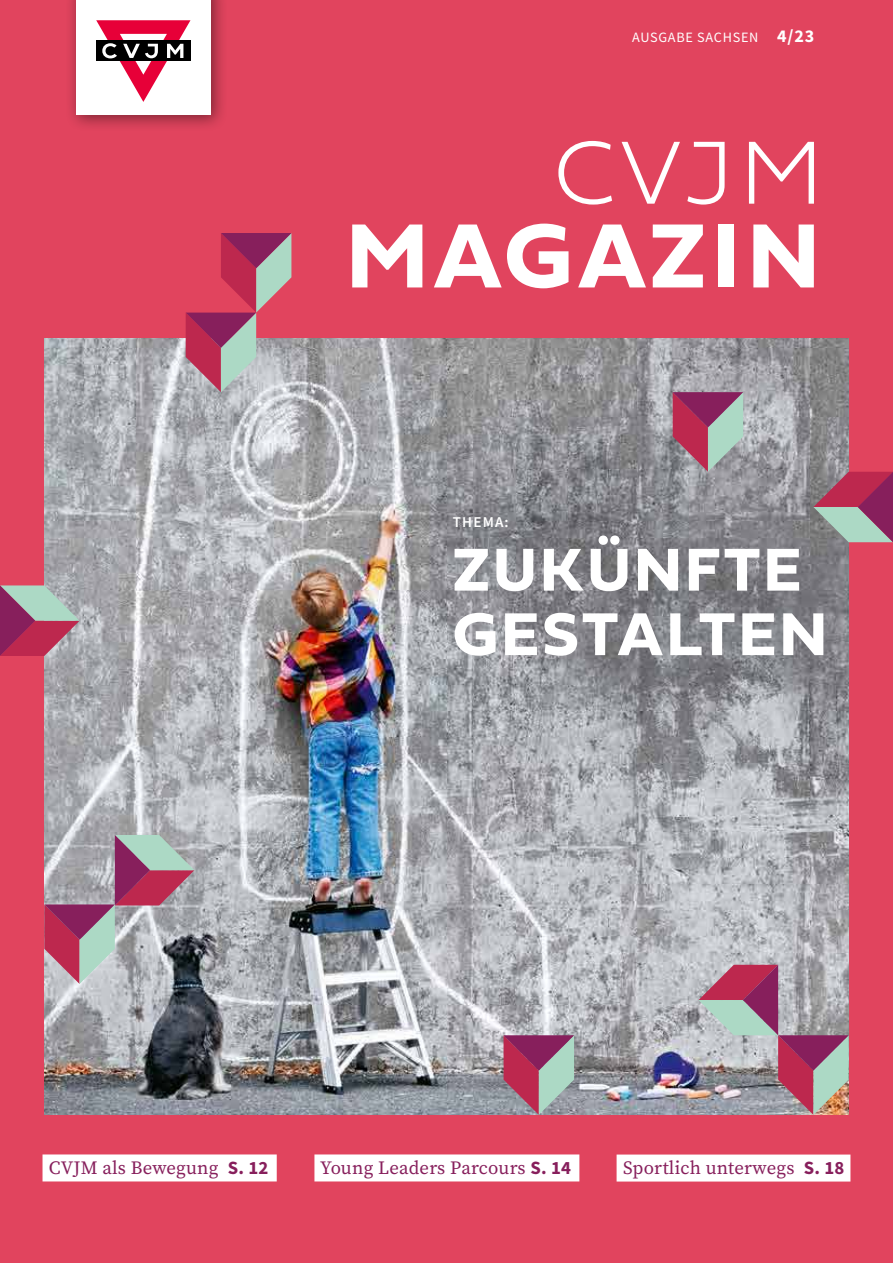
<style>
.page{position:relative;width:893px;height:1263px;background:#e1445e}
.page>*{position:absolute;margin:0;border:0;box-sizing:border-box;transform-origin:0 0}
.t1{font:94.95px "Fieldwork Geo Bold";letter-spacing:.06em;color:#fff}
.t2{font:100 93.3px "Fieldwork Geo";color:#fff}
.t3{font:63px/64.5px "Fieldwork Geo Bold";letter-spacing:.06em;color:#fff}
.t4{font:18.75px "Source Serif Pro";letter-spacing:.01em;color:#871f5c}
.t5{font:600 15px "Source Sans Pro";letter-spacing:.08em;color:#fff}
.t6{font:14.25px "Source Sans Pro";letter-spacing:.05em;color:#fff}
.s1{font-weight:700;font-size:18px}
.s2{font-family:"Source Sans Pro";font-weight:700}
</style>
<div class="page">
<div style="left:65px;top:0;width:163px;height:132px;background:#000;opacity:.45"></div>
<div style="left:76px;top:0;width:135px;height:115px;background:#fff"></div>
<svg style="left:96px;top:20px;width:94px;height:82px"></svg>
<img style="left:44px;top:338px;width:805px;height:777px">
<svg style="left:186px;top:233px;width:105px;height:159px"></svg>
<svg style="left:673px;top:392px;width:70px;height:80px;background:#a36f83"></svg>
<svg style="left:699px;top:965px;width:150px;height:150px;background:#a98f9a"></svg>
<svg style="left:44px;top:835px;width:150px;height:149px;background:#a78f9b"></svg>
<svg style="left:504px;top:1035px;width:70px;height:80px;background:#a27085"></svg>
<svg style="left:0;top:585px;width:80px;height:71px;background:#a87588"></svg>
<svg style="left:813px;top:472px;width:80px;height:70px;background:#9e6a7d"></svg>
<div style="left:617px;top:1154px;width:233px;height:27px;background:#fff"></div>
<div style="left:314px;top:1154px;width:265px;height:27px;background:#fff"></div>
<div style="left:43px;top:1154px;width:234px;height:27px;background:#fff"></div>
<p class="t6" style="left:632px;top:29px;width:184px">AUSGABE SACHSEN <span class="s1">4/23</span></p>
<h2 class="t2" style="left:553px;top:99px;width:272px">CVJM</h2>
<h1 class="t1" style="left:347px;top:181px;width:474px">MAGAZIN</h1>
<p class="t5" style="left:453px;top:513px;width:57px">THEMA:</p>
<h3 class="t3" style="left:453px;top:535px;width:375px">ZUKÜNFTE<br>GESTALTEN</h3>
<p class="t4" style="left:49px;top:1155px;width:221px">CVJM als Bewegung <span class="s2">S. 12</span></p>
<p class="t4" style="left:320px;top:1155px;width:252px">Young Leaders Parcours <span class="s2">S. 14</span></p>
<p class="t4" style="left:623px;top:1155px;width:223px">Sportlich unterwegs <span class="s2">S. 18</span></p>
</div>
